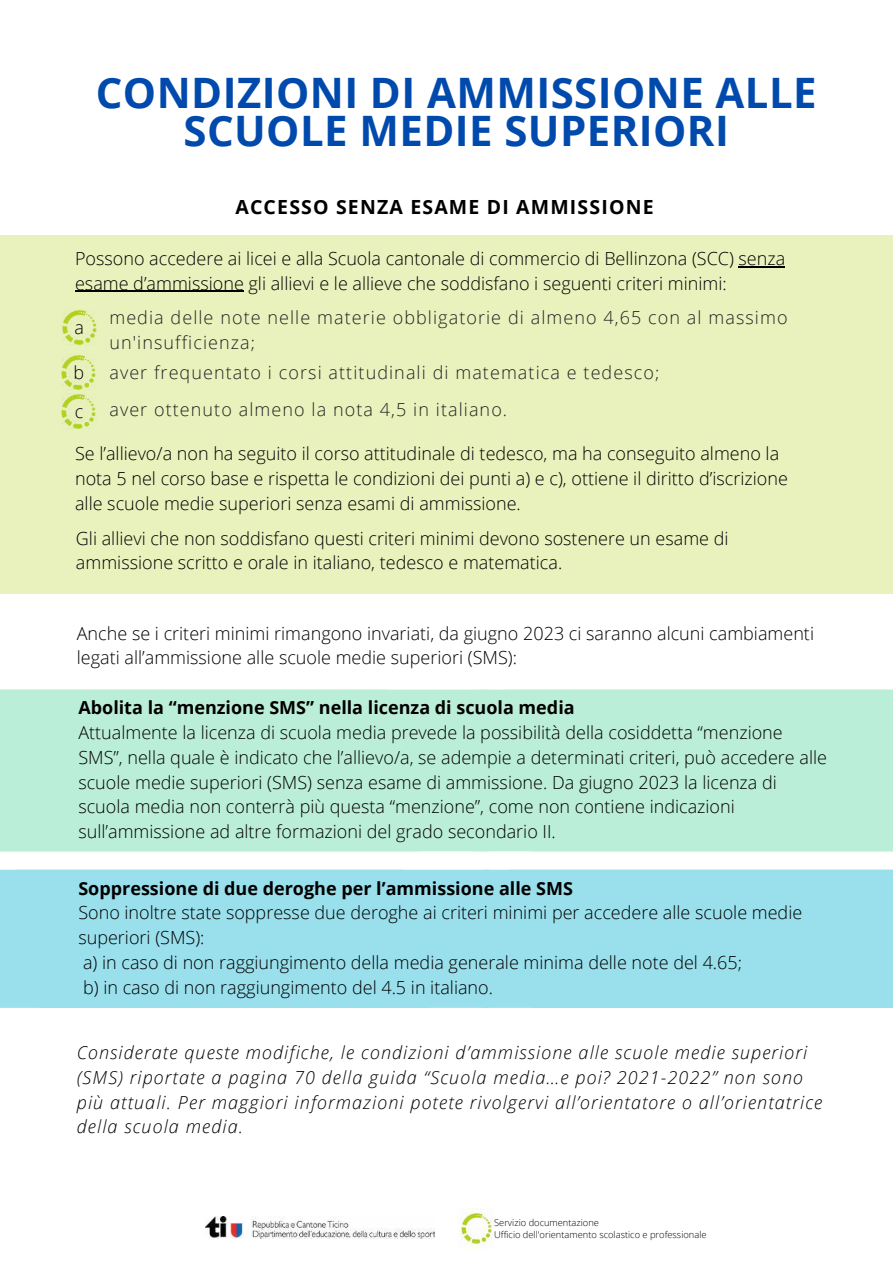
<style>
.page{position:relative;width:893px;height:1264px;background:#fff}
.page>*{position:absolute;margin:0;border:0;box-sizing:border-box;transform-origin:0 0}
.t1{font:700 42px/37px "Open Sans";letter-spacing:.01em;color:#004aad;text-align:center}
.t2{font:700 19.5px "Open Sans";letter-spacing:.06em;color:#000}
.t3{font:300 18px/24.8px "Open Sans";color:#000}
.t4{font:italic 300 18px/24.8px "Open Sans";letter-spacing:.06em;color:#000}
.t5{font:300 18px/24.8px "Open Sans";letter-spacing:.06em;color:#222}
.t6{font:700 18px "Open Sans";color:#000}
.t7{font:300 9.3px/12.6px "Open Sans";color:#000}
</style>
<div class="page">
<img style="left:460px;top:1208px;width:33px;height:40px">
<img style="left:206px;top:1216px;width:228px;height:22px">
<div style="left:434px;top:689px;width:38px;height:162px;background:#bbeed9"></div>
<div style="left:0;top:689px;width:434px;height:162px;background:#bbeed9"></div>
<div style="left:442px;top:869px;width:40px;height:138px;background:#99dfec"></div>
<div style="left:0;top:869px;width:442px;height:138px;background:#99dfec"></div>
<div style="left:0;top:235px;width:892px;height:359px;background:#e9f2bd"></div>
<div style="left:472px;top:689px;width:420px;height:162px;background:#bbeed9"></div>
<div style="left:482px;top:869px;width:410px;height:138px;background:#99dfec"></div>
<img style="left:61px;top:354px;width:35px;height:36px">
<img style="left:61px;top:393px;width:35px;height:36px">
<hr style="left:738px;top:266px;width:47px;height:1px;background:#000">
<hr style="left:75px;top:291px;width:169px;height:1px;background:#000">
<h1 class="t1" style="left:96px;top:74px;width:722px">CONDIZIONI DI AMMISSIONE ALLE<br>SCUOLE MEDIE SUPERIORI</h1>
<p class="t2" style="left:235px;top:193px;width:419px">ACCESSO SENZA ESAME DI AMMISSIONE</p>
<p class="t3" style="left:75px;top:245px;width:711px">Possono accedere ai licei e alla Scuola cantonale di commercio di Bellinzona (SCC) senza esame d’ammissione gli allievi e le allieve che soddisfano i seguenti criteri minimi:</p>
<p class="t3" style="left:74px;top:314px;width:11px">a</p>
<p class="t3" style="left:73px;top:352px;width:12px;line-height:38.8px">b c</p>
<p class="t5" style="left:109px;top:305px;width:679px">media delle note nelle materie obbligatorie di almeno 4,65 con al massimo un'insufficienza;</p>
<p class="t5" style="left:109px;top:354px;width:551px;line-height:36.3px">aver frequentato i corsi attitudinali di matematica e tedesco; aver ottenuto almeno la nota 4,5 in italiano.</p>
<p class="t3" style="left:75px;top:441px;width:714px">Se l’allievo/a non ha seguito il corso attitudinale di tedesco, ma ha conseguito almeno la nota 5 nel corso base e rispetta le condizioni dei punti a) e c), ottiene il diritto d’iscrizione alle scuole medie superiori senza esami di ammissione.</p>
<p class="t3" style="left:76px;top:525px;width:654px">Gli allievi che non soddisfano questi criteri minimi devono sostenere un esame di ammissione scritto e orale in italiano, tedesco e matematica.</p>
<p class="t3" style="left:77px;top:620px;width:738px">Anche se i criteri minimi rimangono invariati, da giugno 2023 ci saranno alcuni cambiamenti legati all’ammissione alle scuole medie superiori (SMS):</p>
<p class="t6" style="left:78px;top:695px;width:498px">Abolita la “menzione SMS” nella licenza di scuola media</p>
<p class="t3" style="left:78px;top:719px;width:750px">Attualmente la licenza di scuola media prevede la possibilità della cosiddetta “menzione SMS”, nella quale è indicato che l’allievo/a, se adempie a determinati criteri, può accedere alle scuole medie superiori (SMS) senza esame di ammissione. Da giugno 2023 la licenza di scuola media non conterrà più questa “menzione”, come non contiene indicazioni sull’ammissione ad altre formazioni del grado secondario II.</p>
<p class="t6" style="left:78px;top:875px;width:496px">Soppressione di due deroghe per l’ammissione alle SMS</p>
<p class="t3" style="left:78px;top:899px;width:725px">Sono inoltre state soppresse due deroghe ai criteri minimi per accedere alle scuole medie superiori (SMS):<br>a) in caso di non raggiungimento della media generale minima delle note del 4.65;<br>b) in caso di non raggiungimento del 4.5 in italiano.</p>
<p class="t4" style="left:77px;top:1039px;width:747px">Considerate queste modifiche, le condizioni d’ammissione alle scuole medie superiori (SMS) riportate a pagina 70 della guida “Scuola media…e poi? 2021-2022” non sono più attuali. Per maggiori informazioni potete rivolgervi all’orientatore o all’orientatrice della scuola media.</p>
<p class="t7" style="left:494px;top:1215px;width:214px">Servizio documentazione<br>Ufficio dell'orientamento scolastico e professionale</p>
</div>
